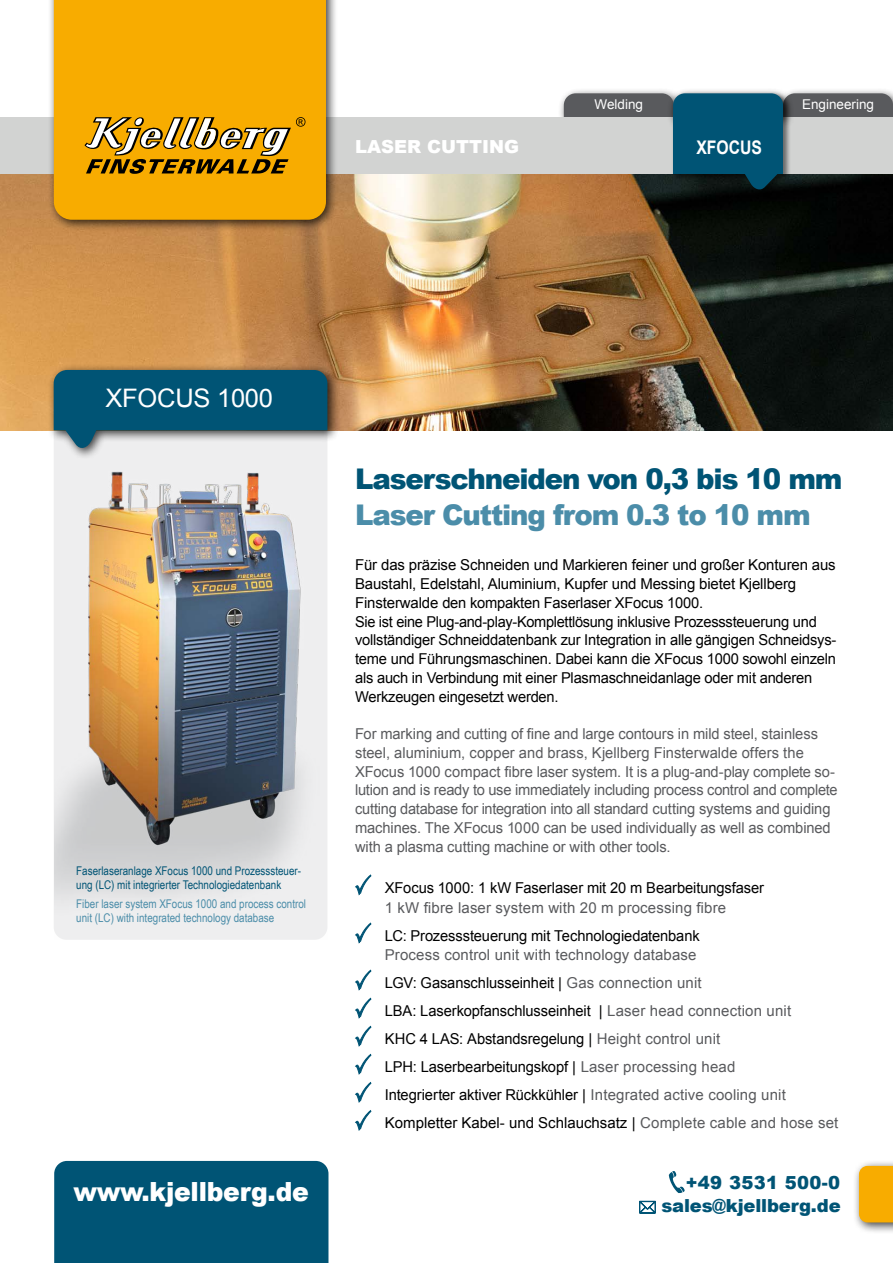
<style>
.page{position:relative;width:893px;height:1263px;background:#fff}
.page>*{position:absolute;margin:0;border:0;box-sizing:border-box;transform-origin:0 0}
.t1{font:900 28.5px "Arial";letter-spacing:-.04em;color:#005475}
.t2{font:900 28.5px "Arial";letter-spacing:-.04em;color:#4b8da9}
.t3{font:900 26.4px "Arial";letter-spacing:-.01em;color:#fff;scale:.95 1}
.t4{font:25.5px "Arial";letter-spacing:-.01em;color:#fff}
.t5{font:700 18.75px "Arial";color:#fff;scale:.84 1}
.t6{font:900 18px/23.4px "Arial";letter-spacing:-.01em;color:#005475;text-align:right}
.t7{font:900 18px "Arial";color:#fff}
.t8{font:15px/18.8px "Arial";letter-spacing:-.01em;color:#000}
.t9{font:15px/18.8px "Arial";letter-spacing:-.01em;color:#595a5d}
.t10{font:15px/28px "Arial";letter-spacing:.01em;color:#000}
.t11{font:15px "Arial";letter-spacing:.01em;color:#595a5d}
.t12{font:13.5px "Arial";color:#fff}
.t13{font:12px/14.4px "Arial Narrow";color:#005475}
.t14{font:12px/14.4px "Arial Narrow";color:#4b8da9}
.s1{color:#595a5d}
</style>
<div class="page">
<div style="left:558px;top:87px;width:128px;height:42px;background:#000;opacity:.75"></div>
<div style="left:777px;top:87px;width:116px;height:42px;background:#000;opacity:.75"></div>
<img style="left:0;top:174px;width:893px;height:256px">
<div style="left:0;top:117px;width:893px;height:57px;background:#d2d3d2"></div>
<div style="left:48px;top:0;width:290px;height:232px;background:#000;opacity:.75"></div>
<div style="left:54px;top:0;width:272px;height:220px;background:#f8ac00"></div>
<svg style="left:84px;top:117px;width:221px;height:57px;background:#ba8e29"></svg>
<div style="left:671px;top:92px;width:120px;height:105px;background:#000;opacity:.5"></div>
<div style="left:667px;top:87px;width:128px;height:42px;background:#000;opacity:.75"></div>
<svg style="left:564px;top:93px;width:329px;height:24px;background:#465c66"></svg>
<div style="left:673px;top:110px;width:110px;height:64px;background:#005475"></div>
<svg style="left:739px;top:174px;width:44px;height:17px"></svg>
<div style="left:54px;top:1161px;width:274px;height:102px;background:#005475"></div>
<svg style="left:355px;top:922px;width:17px;height:22px"></svg>
<svg style="left:355px;top:969px;width:17px;height:22px"></svg>
<svg style="left:355px;top:997px;width:17px;height:22px"></svg>
<svg style="left:355px;top:874px;width:17px;height:22px"></svg>
<svg style="left:639px;top:1201px;width:17px;height:12px"></svg>
<div style="left:853px;top:1160px;width:40px;height:74px;background:#000;opacity:.75"></div>
<div style="left:859px;top:1166px;width:34px;height:56px;background:#f8ac00"></div>
<svg style="left:669px;top:1171px;width:16px;height:22px"></svg>
<div style="left:48px;top:364px;width:292px;height:96px;background:#000;opacity:.75"></div>
<div style="left:54px;top:370px;width:273px;height:60px;background:#005475"></div>
<img style="left:54px;top:430px;width:273px;height:510px">
<svg style="left:355px;top:1025px;width:17px;height:106px"></svg>
<p class="t12" style="left:594px;top:95px;width:50px">Welding</p>
<p class="t12" style="left:802px;top:95px;width:74px">Engineering</p>
<p class="t7" style="left:355px;top:134px;width:165px">LASER CUTTING</p>
<p class="t5" style="left:696px;top:135px;width:80px">XFOCUS</p>
<h3 class="t4" style="left:106px;top:381px;width:169px">XFOCUS 1000</h3>
<p class="t13" style="left:76px;top:863px;width:226px">Faserlaseranlage XFocus 1000 und Prozesssteuer&shy;ung (LC) mit integrierter Technologiedatenbank</p>
<p class="t14" style="left:76px;top:896px;width:231px">Fiber laser system XFocus 1000 and process control unit (LC) with integrated technology database</p>
<h2 class="t3" style="left:73px;top:1173px;width:249px">www.kjellberg.de</h2>
<h1 class="t1" style="left:355px;top:458px;width:489px">Laserschneiden von 0,3 bis 10 mm</h1>
<h1 class="t2" style="left:355px;top:494px;width:457px">Laser Cutting from 0.3 to 10 mm</h1>
<p class="t8" style="left:355px;top:556px;width:483px">Für das präzise Schneiden und Markieren feiner und großer Konturen aus Baustahl, Edelstahl, Aluminium, Kupfer und Messing bietet Kjellberg Finsterwalde den kompakten Faserlaser XFocus 1000.<br>Sie ist eine Plug-and-play-Komplettlösung inklusive Prozesssteuerung und vollständiger Schneiddatenbank zur Integration in alle gängigen Schneidsys&shy;teme und Führungsmaschinen. Dabei kann die XFocus 1000 sowohl einzeln als auch in Verbindung mit einer Plasmaschneidanlage oder mit anderen Werkzeugen eingesetzt werden.</p>
<p class="t9" style="left:355px;top:725px;width:484px">For marking and cutting of fine and large contours in mild steel, stainless steel, aluminium, copper and brass, Kjellberg Finsterwalde offers the XFocus 1000 compact fibre laser system. It is a plug-and-play complete so&shy;lution and is ready to use immediately including process control and complete cutting database for integration into all standard cutting systems and guiding machines. The XFocus 1000 can be used individually as well as combined with a plasma cutting machine or with other tools.</p>
<p class="t8" style="left:385px;top:879px;width:381px">XFocus 1000: 1 kW Faserlaser mit 20 m Bearbeitungsfaser</p>
<p class="t11" style="left:385px;top:898px;width:343px">1 kW fibre laser system with 20 m processing fibre</p>
<p class="t8" style="left:385px;top:926px;width:316px">LC: Prozesssteuerung mit Technologiedatenbank</p>
<p class="t10" style="left:385px;top:941px;width:455px"><span class="s1">Process control unit with technology database<br></span>LGV: Gasanschlusseinheit | <span class="s1">Gas connection unit<br></span>LBA: Laserkopfanschlusseinheit | <span class="s1">Laser head connection unit<br></span>KHC 4 LAS: Abstandsregelung | <span class="s1">Height control unit<br></span>LPH: Laserbearbeitungskopf | <span class="s1">Laser processing head<br></span>Integrierter aktiver Rückkühler | <span class="s1">Integrated active cooling unit </span>Kompletter Kabel- und Schlauchsatz | <span class="s1">Complete cable and hose set</span></p>
<p class="t6" style="left:661px;top:1170px;width:181px">+49 3531 500-0 sales@kjellberg.de</p>
</div>
